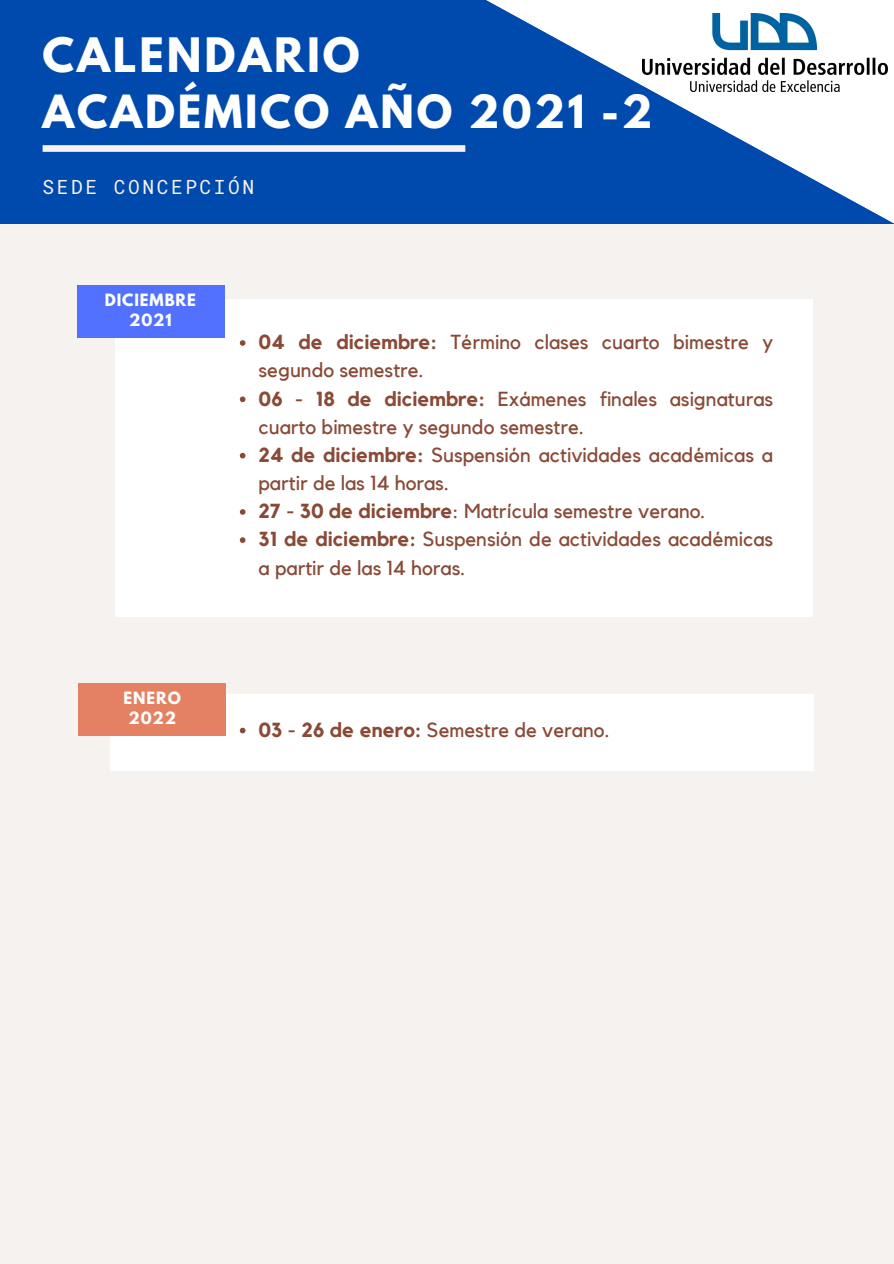
<style>
.page{position:relative;width:894px;height:1264px;background:#fff}
.page>*{position:absolute;margin:0;border:0;box-sizing:border-box;transform-origin:0 0}
.t1{font:700 42px "League Spartan";letter-spacing:.07em;color:#fff}
.t2{font:700 40.5px "League Spartan";letter-spacing:.07em;color:#fff}
.t3{font:20.25px/28.2px "Kollektif";color:#894a37}
.t4{font:19.5px "Roboto Mono";letter-spacing:.13em;color:#f6f2ef}
.t5{font:700 15px "League Spartan";letter-spacing:.06em;color:#fff}
.s1{font-weight:700}
</style>
<div class="page">
<div style="left:0;top:0;width:893px;height:1263px;background:#f6f2ef"></div>
<div style="left:0;top:0;width:893px;height:224px;background:#004aad"></div>
<svg style="left:465px;top:0;width:428px;height:223px"></svg>
<div style="left:115px;top:299px;width:697px;height:317px;background:#fff"></div>
<svg style="left:240px;top:340px;width:5px;height:6px"></svg>
<svg style="left:240px;top:396px;width:5px;height:6px"></svg>
<svg style="left:240px;top:453px;width:5px;height:5px"></svg>
<svg style="left:240px;top:509px;width:5px;height:6px"></svg>
<svg style="left:240px;top:537px;width:5px;height:6px"></svg>
<div style="left:77px;top:285px;width:147px;height:53px;background:#5271ff"></div>
<svg style="left:43px;top:145px;width:422px;height:7px;background:#eaeaeb"></svg>
<div style="left:110px;top:694px;width:703px;height:77px;background:#fff"></div>
<svg style="left:240px;top:727px;width:5px;height:6px"></svg>
<div style="left:78px;top:683px;width:148px;height:53px;background:#e48162"></div>
<img style="left:642px;top:14px;width:245px;height:77px">
<p class="t1" style="left:43px;top:34px;width:319px">CALENDARIO</p>
<p class="t2" style="left:43px;top:92px;width:611px">ACADÉMICO AÑO 2021 -2</p>
<p class="t4" style="left:43px;top:174px;width:213px">SEDE CONCEPCIÓN</p>
<p class="t5" style="left:105px;top:292px;width:93px">DICIEMBRE</p>
<p class="t5" style="left:129px;top:312px;width:44px">2021</p>
<p class="t5" style="left:123px;top:690px;width:59px">ENERO</p>
<p class="t5" style="left:128px;top:710px;width:49px">2022</p>
<p class="t3" style="left:258px;top:329px;width:516px"><span class="s1">04 de diciembre:</span> Término clases cuarto bimestre y segundo semestre.</p>
<p class="t3" style="left:258px;top:385px;width:516px"><span class="s1">06 - 18 de diciembre:</span> Exámenes finales asignaturas cuarto bimestre y segundo semestre.</p>
<p class="t3" style="left:258px;top:441px;width:516px"><span class="s1">24 de diciembre:</span> Suspensión actividades académicas a partir de las 14 horas.</p>
<p class="t3" style="left:258px;top:498px;width:448px"><span class="s1">27 - 30 de diciembre</span>: Matrícula semestre verano.</p>
<p class="t3" style="left:258px;top:526px;width:516px"><span class="s1">31 de diciembre:</span> Suspensión de actividades académicas a partir de las 14 horas.</p>
<p class="t3" style="left:258px;top:716px;width:352px"><span class="s1">03 - 26 de enero:</span> Semestre de verano.</p>
</div>
